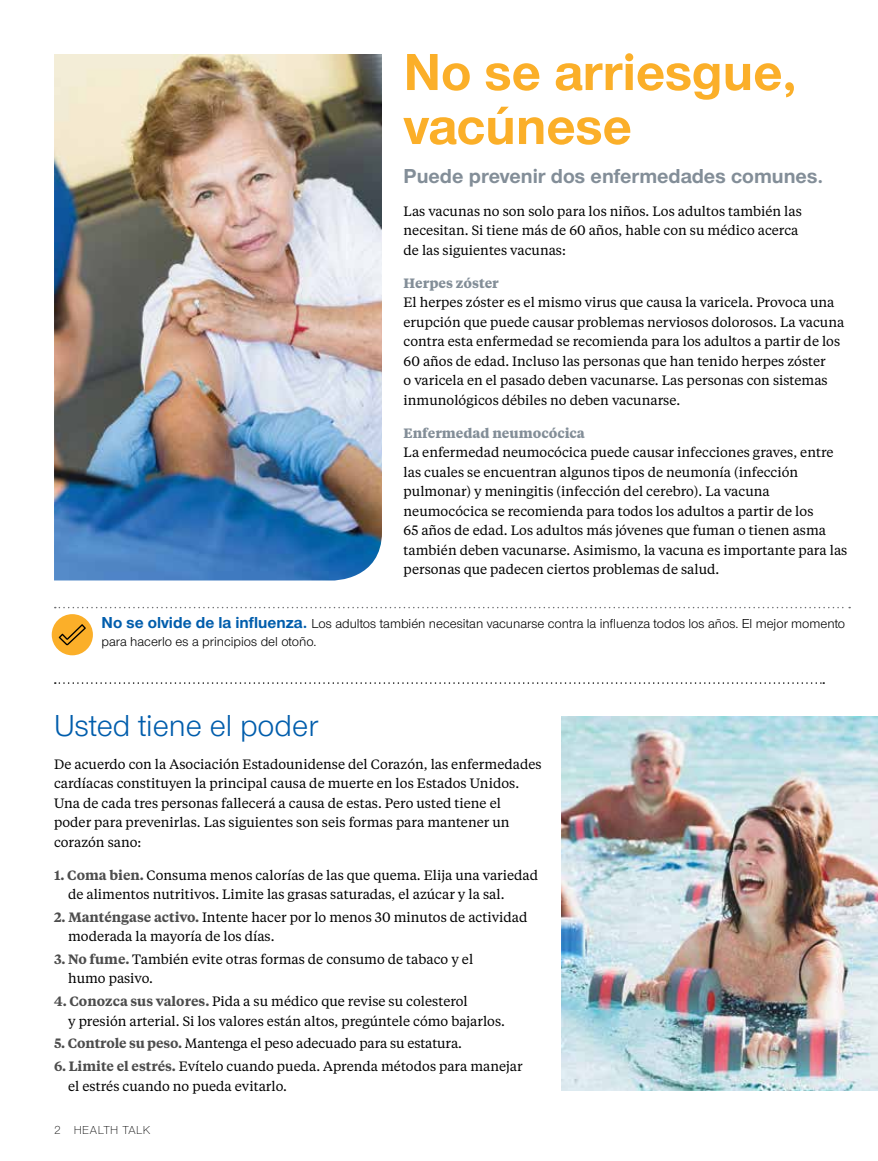
<style>
.page{position:relative;width:878px;height:1161px;background:#fff}
.page>*{position:absolute;margin:0;border:0;box-sizing:border-box;transform-origin:0 0}
.t1{font:700 54px/54px "UHC Sans";color:#fbaf29}
.t2{font:31.5px "UHC Sans";color:#005dac}
.t3{font:700 21px "UHC Sans";color:#838e98}
.t4{font:13.5px/19.5px "UHC Serif Text";color:#000}
.t5{font:13.5px/18px "UHC Sans";color:#000}
.t6{font:700 13.5px "UHC Serif Text";color:#838e98}
.t7{font:300 12px "UHC Sans";letter-spacing:.04em;color:#000}
.s1{font-weight:700;font-size:16.5px;color:#005dac}
.s2{font-weight:600;color:#4d4d4d}
</style>
<div class="page">
<svg style="left:55px;top:682px;width:769px;height:2px"></svg>
<img style="left:561px;top:716px;width:317px;height:375px">
<img style="left:54px;top:54px;width:328px;height:526px">
<svg style="left:55px;top:607px;width:795px;height:1px"></svg>
<div style="left:52px;top:614px;width:41px;height:41px;background:#fbaf29;border-radius:50%"></div>
<svg style="left:59px;top:624px;width:27px;height:21px"></svg>
<h1 class="t1" style="left:403px;top:43px;width:395px">No se arriesgue, vacúnese</h1>
<h3 class="t3" style="left:403px;top:162px;width:421px">Puede prevenir dos enfermedades comunes.</h3>
<p class="t4" style="left:403px;top:201px;width:400px">Las vacunas no son solo para los niños. Los adultos también las necesitan. Si tiene más de 60 años, hable con su médico acerca de las siguientes vacunas:</p>
<p class="t6" style="left:403px;top:273px;width:97px">Herpes zóster</p>
<p class="t4" style="left:403px;top:292px;width:442px">El herpes zóster es el mismo virus que causa la varicela. Provoca una erupción que puede causar problemas nerviosos dolorosos. La vacuna contra esta enfermedad se recomienda para los adultos a partir de los 60 años de edad. Incluso las personas que han tenido herpes zóster<br>o varicela en el pasado deben vacunarse. Las personas con sistemas inmunológicos débiles no deben vacunarse.</p>
<p class="t6" style="left:403px;top:423px;width:183px">Enfermedad neumocócica</p>
<p class="t4" style="left:403px;top:442px;width:445px">La enfermedad neumocócica puede causar infecciones graves, entre las cuales se encuentran algunos tipos de neumonía (infección pulmonar) y meningitis (infección del cerebro). La vacuna neumocócica se recomienda para todos los adultos a partir de los<br>65 años de edad. Los adultos más jóvenes que fuman o tienen asma también deben vacunarse. Asimismo, la vacuna es importante para las personas que padecen ciertos problemas de salud.</p>
<p class="t5" style="left:102px;top:614px;width:745px"><span class="s1">No se olvide de la influenza.</span> Los adultos también necesitan vacunarse contra la influenza todos los años. El mejor momento para hacerlo es a principios del otoño.</p>
<h2 class="t2" style="left:54px;top:705px;width:265px">Usted tiene el poder</h2>
<p class="t4" style="left:54px;top:753px;width:489px">De acuerdo con la Asociación Estadounidense del Corazón, las enfermedades cardíacas constituyen la principal causa de muerte en los Estados Unidos.<br>Una de cada tres personas fallecerá a causa de estas. Pero usted tiene el<br>poder para prevenirlas. Las siguientes son seis formas para mantener un corazón sano:</p>
<p class="t4" style="left:68px;top:864px;width:471px;text-indent:-14px"><span class="s2">1. Coma bien.</span> Consuma menos calorías de las que quema. Elija una variedad de alimentos nutritivos. Limite las grasas saturadas, el azúcar y la sal.</p>
<p class="t4" style="left:68px;top:907px;width:461px;text-indent:-14px"><span class="s2">2. Manténgase activo.</span> Intente hacer por lo menos 30 minutos de actividad moderada la mayoría de los días.</p>
<p class="t4" style="left:68px;top:949px;width:406px;text-indent:-14px"><span class="s2">3. No fume.</span> También evite otras formas de consumo de tabaco y el humo pasivo.</p>
<p class="t4" style="left:68px;top:991px;width:438px;text-indent:-14px"><span class="s2">4. Conozca sus valores.</span> Pida a su médico que revise su colesterol<br>y presión arterial. Si los valores están altos, pregúntele cómo bajarlos.</p>
<p class="t4" style="left:54px;top:1033px;width:409px"><span class="s2">5. Controle su peso.</span> Mantenga el peso adecuado para su estatura.</p>
<p class="t4" style="left:68px;top:1056px;width:456px;text-indent:-14px"><span class="s2">6. Limite el estrés.</span> Evítelo cuando pueda. Aprenda métodos para manejar el estrés cuando no pueda evitarlo.</p>
<p class="t7" style="left:54px;top:1122px;width:98px">2 HEALTH TALK</p>
</div>
